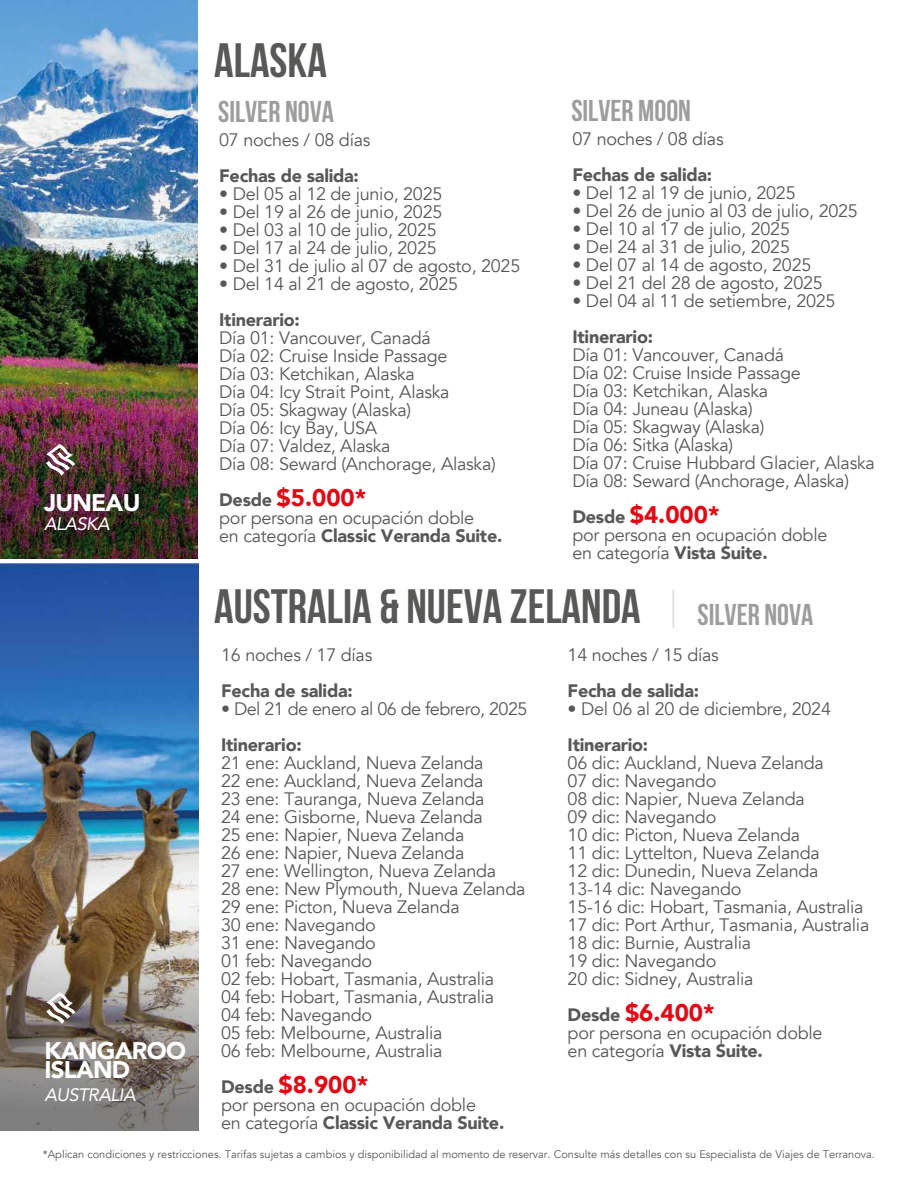
<style>
.page{position:relative;width:918px;height:1188px;background:#fff}
.page>*{position:absolute;margin:0;border:0;box-sizing:border-box;transform-origin:0 0}
.t1{font:700 48px "Bebas Neue";color:#585857}
.t2{font:700 30px "Bebas Neue";color:#9d9d9c}
.t3{font:900 24px "Avenir";color:#e30613}
.t4{font:900 24px/19.5px "Avenir";letter-spacing:-.03em;color:#fff}
.t5{font:18px/18px "Avenir";letter-spacing:-.015em;color:#585857}
.t6{font:900 18px "Avenir";letter-spacing:-.015em;color:#585857}
.t7{font:italic 18px "Avenir";letter-spacing:-.03em;color:#fff}
.t8{font:10.95px "Avenir";color:#585857}
.s1{font-size:18px;color:#585857}
.s2{font-weight:900}
</style>
<div class="page">
<img style="left:0;top:0;width:198px;height:345px">
<img style="left:0;top:345px;width:198px;height:214px">
<svg style="left:46px;top:444px;width:29px;height:32px"></svg>
<img style="left:0;top:564px;width:198px;height:352px">
<img style="left:0;top:916px;width:198px;height:215px">
<svg style="left:46px;top:992px;width:30px;height:32px"></svg>
<hr style="left:673px;top:590px;width:1px;height:38px;background:#dadada">
<h3 class="t4" style="left:44px;top:493px;width:98px">JUNEAU</h3>
<p class="t7" style="left:44px;top:513px;width:67px">ALASKA</p>
<h3 class="t4" style="left:44px;top:1040px;width:143px">KANGAROO<br>ISLAND</h3>
<p class="t7" style="left:44px;top:1084px;width:93px">AUSTRALIA</p>
<h3 class="t4" style="left:41px;top:1064px;width:75px">ROMA</h3>
<p class="t7" style="left:41px;top:1084px;width:53px">ITALIA</p>
<h1 class="t1" style="left:214px;top:34px;width:114px">ALASKA</h1>
<h2 class="t2" style="left:218px;top:96px;width:117px">SILVER NOVA</h2>
<p class="t5" style="left:219px;top:131px;width:153px">07 noches / 08 días</p>
<p class="t6" style="left:219px;top:160px;width:141px">Fechas de salida:</p>
<p class="t5" style="left:219px;top:185px;width:225px">• Del 05 al 12 de junio, 2025</p>
<p class="t5" style="left:219px;top:203px;width:225px">• Del 19 al 26 de junio, 2025</p>
<p class="t5" style="left:219px;top:221px;width:219px">• Del 03 al 10 de julio, 2025</p>
<p class="t5" style="left:219px;top:239px;width:219px">• Del 17 al 24 de julio, 2025</p>
<p class="t5" style="left:219px;top:257px;width:303px">• Del 31 de julio al 07 de agosto, 2025</p>
<p class="t5" style="left:219px;top:275px;width:240px">• Del 14 al 21 de agosto, 2025</p>
<p class="t6" style="left:219px;top:304px;width:82px">Itinerario:</p>
<p class="t5" style="left:219px;top:329px;width:278px">Día 01: Vancouver, Canadá<br>Día 02: Cruise Inside Passage<br>Día 03: Ketchikan, Alaska<br>Día 04: Icy Strait Point, Alaska<br>Día 05: Skagway (Alaska)<br>Día 06: Icy Bay, USA<br>Día 07: Valdez, Alaska<br>Día 08: Seward (Anchorage, Alaska)</p>
<h3 class="t3" style="left:219px;top:477px;width:149px"><span class="s1">Desde</span> $5.000*</h3>
<p class="t5" style="left:219px;top:509px;width:285px">por persona en ocupación doble<br>en categoría <span class="s2">Classic Veranda Suite.</span></p>
<h2 class="t2" style="left:571px;top:95px;width:121px">SILVER MOON</h2>
<p class="t5" style="left:573px;top:130px;width:153px">07 noches / 08 días</p>
<p class="t6" style="left:573px;top:159px;width:141px">Fechas de salida:</p>
<p class="t5" style="left:573px;top:184px;width:225px">• Del 12 al 19 de junio, 2025</p>
<p class="t5" style="left:573px;top:202px;width:287px">• Del 26 de junio al 03 de julio, 2025</p>
<p class="t5" style="left:573px;top:220px;width:219px">• Del 10 al 17 de julio, 2025</p>
<p class="t5" style="left:573px;top:238px;width:219px">• Del 24 al 31 de julio, 2025</p>
<p class="t5" style="left:573px;top:256px;width:240px">• Del 07 al 14 de agosto, 2025</p>
<p class="t5" style="left:573px;top:274px;width:252px">• Del 21 del 28 de agosto, 2025</p>
<p class="t5" style="left:573px;top:292px;width:265px">• Del 04 al 11 de setiembre, 2025</p>
<p class="t6" style="left:573px;top:321px;width:82px">Itinerario:</p>
<p class="t5" style="left:573px;top:346px;width:304px">Día 01: Vancouver, Canadá<br>Día 02: Cruise Inside Passage<br>Día 03: Ketchikan, Alaska<br>Día 04: Juneau (Alaska)<br>Día 05: Skagway (Alaska)<br>Día 06: Sitka (Alaska)<br>Día 07: Cruise Hubbard Glacier, Alaska<br>Día 08: Seward (Anchorage, Alaska)</p>
<h3 class="t3" style="left:573px;top:494px;width:149px"><span class="s1">Desde</span> $4.000*</h3>
<p class="t5" style="left:573px;top:526px;width:256px">por persona en ocupación doble en categoría <span class="s2">Vista Suite.</span></p>
<h1 class="t1" style="left:214px;top:580px;width:428px">AUSTRALIA &amp; NUEVA ZELANDA</h1>
<p class="t5" style="left:221px;top:646px;width:153px">16 noches / 17 días</p>
<p class="t6" style="left:221px;top:675px;width:133px">Fecha de salida:</p>
<p class="t5" style="left:221px;top:700px;width:308px">• Del 21 de enero al 06 de febrero, 2025</p>
<p class="t6" style="left:221px;top:729px;width:82px">Itinerario:</p>
<p class="t5" style="left:221px;top:754px;width:306px">21 ene: Auckland, Nueva Zelanda<br>22 ene: Auckland, Nueva Zelanda<br>23 ene: Tauranga, Nueva Zelanda<br>24 ene: Gisborne, Nueva Zelanda<br>25 ene: Napier, Nueva Zelanda<br>26 ene: Napier, Nueva Zelanda<br>27 ene: Wellington, Nueva Zelanda<br>28 ene: New Plymouth, Nueva Zelanda<br>29 ene: Picton, Nueva Zelanda<br>30 ene: Navegando<br>31 ene: Navegando<br>01 feb: Navegando<br>02 feb: Hobart, Tasmania, Australia<br>04 feb: Hobart, Tasmania, Australia<br>04 feb: Navegando<br>05 feb: Melbourne, Australia<br>06 feb: Melbourne, Australia</p>
<h3 class="t3" style="left:221px;top:1064px;width:149px"><span class="s1">Desde</span> $8.900*</h3>
<p class="t5" style="left:221px;top:1096px;width:285px">por persona en ocupación doble<br>en categoría <span class="s2">Classic Veranda Suite.</span></p>
<h2 class="t2" style="left:698px;top:598px;width:117px">SILVER NOVA</h2>
<p class="t5" style="left:568px;top:646px;width:153px">14 noches / 15 días</p>
<p class="t6" style="left:568px;top:675px;width:133px">Fecha de salida:</p>
<p class="t5" style="left:568px;top:700px;width:265px">• Del 06 al 20 de diciembre, 2024</p>
<p class="t6" style="left:568px;top:729px;width:82px">Itinerario:</p>
<p class="t5" style="left:568px;top:754px;width:303px">06 dic: Auckland, Nueva Zelanda<br>07 dic: Navegando<br>08 dic: Napier, Nueva Zelanda<br>09 dic: Navegando<br>10 dic: Picton, Nueva Zelanda<br>11 dic: Lyttelton, Nueva Zelanda<br>12 dic: Dunedin, Nueva Zelanda<br>13-14 dic: Navegando<br>15-16 dic: Hobart, Tasmania, Australia<br>17 dic: Port Arthur, Tasmania, Australia<br>18 dic: Burnie, Australia<br>19 dic: Navegando<br>20 dic: Sidney, Australia</p>
<h3 class="t3" style="left:568px;top:992px;width:149px"><span class="s1">Desde</span> $6.400*</h3>
<p class="t5" style="left:568px;top:1024px;width:256px">por persona en ocupación doble en categoría <span class="s2">Vista Suite.</span></p>
<p class="t8" style="left:43px;top:1147px;width:834px">*Aplican condiciones y restricciones. Tarifas sujetas a cambios y disponibilidad al momento de reservar. Consulte más detalles con su Especialista de Viajes de Terranova.</p>
</div>
